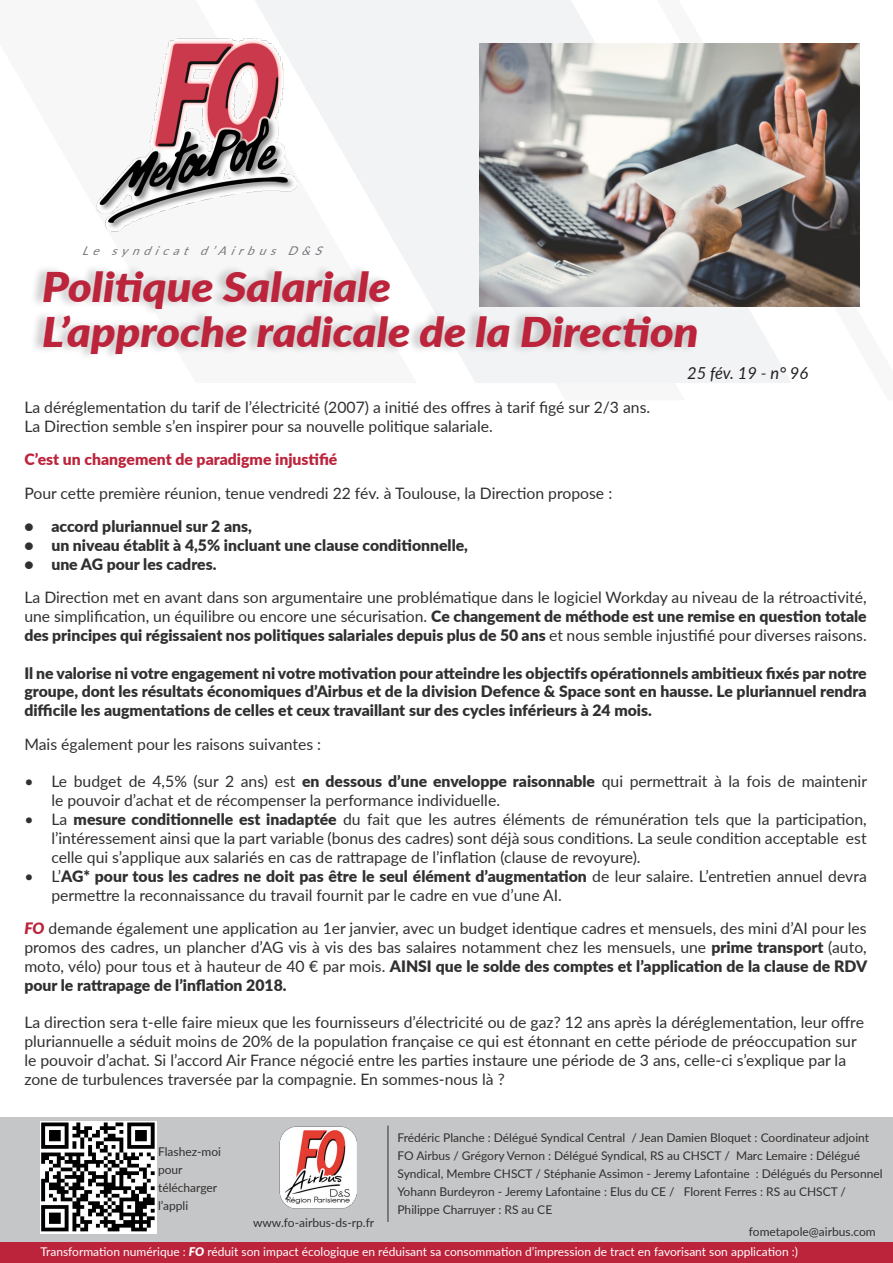
<style>
.page{position:relative;width:893px;height:1263px;background:#fff}
.page>*{position:absolute;margin:0;border:0;box-sizing:border-box;transform-origin:0 0}
.t1{font:italic 900 40.95px "Lato";color:#bc243c;scale:1.1 1}
.t2{font:italic 16.5px "Lato";color:#231f20}
.t3{font:15.75px/18.9px "Lato";color:#312f30;text-align:justify}
.t4{font:900 15.75px/18.9px "Lato";color:#312f30;text-align:justify}
.t5{font:900 15.75px "Lato";color:#bc243c}
.t6{font:12px/18px "Lato";color:#312f30}
.t7{font:12px "Lato";color:#fff}
.t8{font:italic 12px "Lato";color:#76787b}
.s1{font-weight:900}
.s2{font-weight:900;font-style:italic;color:#bc243c}
.s3{font-weight:900;font-style:italic}
</style>
<div class="page">
<svg style="left:417px;top:0;width:375px;height:383px;fill:#f2f3f4"></svg>
<svg style="left:255px;top:0;width:162px;height:263px;fill:#f2f3f4"></svg>
<div style="left:29px;top:263px;width:669px;height:99px;background:#231f20;opacity:.25"></div>
<img style="left:96px;top:38px;width:202px;height:194px">
<div style="left:0;top:1117px;width:893px;height:126px;background:#c5c6c7"></div>
<img style="left:41px;top:1122px;width:116px;height:112px">
<div style="left:0;top:1243px;width:893px;height:20px;background:#bc243c"></div>
<hr style="left:388px;top:1125px;width:1px;height:97px;background:#312f30">
<img style="left:280px;top:1126px;width:77px;height:83px">
<img style="left:480px;top:44px;width:380px;height:262px">
<p class="t8" style="left:82px;top:242px;width:247px">Le syndicat d’Airbus D&amp;S</p>
<p class="t1" style="left:42px;top:256px;width:319px">Politique Salariale</p>
<p class="t1" style="left:42px;top:301px;width:598px">L’approche radicale de la Direction</p>
<p class="t2" style="left:687px;top:361px;width:123px">25 fév. 19 - n° 96</p>
<p class="t3" style="left:24px;top:397px;width:627px">La déréglementation du tarif de l’électricité (2007) a initié des offres à tarif figé sur 2/3 ans.</p>
<p class="t3" style="left:24px;top:416px;width:470px">La Direction semble s’en inspirer pour sa nouvelle politique salariale.</p>
<p class="t5" style="left:24px;top:448px;width:315px">C’est un changement de paradigme injustifié</p>
<p class="t3" style="left:24px;top:483px;width:589px">Pour cette première réunion, tenue vendredi 22 fév. à Toulouse, la Direction propose :</p>
<p class="t4" style="left:24px;top:516px;width:229px">• accord pluriannuel sur 2 ans,</p>
<p class="t4" style="left:24px;top:535px;width:445px">• un niveau établit à 4,5% incluant une clause conditionnelle,</p>
<p class="t4" style="left:24px;top:554px;width:194px">• une AG pour les cadres.</p>
<p class="t3" style="left:24px;top:587px;width:844px">La Direction met en avant dans son argumentaire une problématique dans le logiciel Workday au niveau de la rétroactivité, une simplification, un équilibre ou encore une sécurisation. <span class="s1">Ce changement de méthode est une remise en question totale des principes qui régissaient nos politiques salariales depuis plus de 50 ans</span> et nous semble injustifié pour diverses raisons.</p>
<p class="t4" style="left:24px;top:663px;width:844px">Il ne valorise ni votre engagement ni votre motivation pour atteindre les objectifs opérationnels ambitieux fixés par notre groupe, dont les résultats économiques d’Airbus et de la division Defence &amp; Space sont en hausse. Le pluriannuel rendra difficile les augmentations de celles et ceux travaillant sur des cycles inférieurs à 24 mois.</p>
<p class="t3" style="left:24px;top:734px;width:298px">Mais également pour les raisons suivantes :</p>
<p class="t3" style="left:51px;top:772px;width:817px;text-indent:-27px">• Le budget de 4,5% (sur 2 ans) est <span class="s1">en dessous d’une enveloppe raisonnable</span> qui permettrait à la fois de maintenir le pouvoir d’achat et de récompenser la performance individuelle.</p>
<p class="t3" style="left:51px;top:809px;width:817px;text-indent:-27px">• La <span class="s1">mesure conditionnelle est inadaptée</span> du fait que les autres éléments de rémunération tels que la participation, l’intéressement ainsi que la part variable (bonus des cadres) sont déjà sous conditions. La seule condition acceptable est celle qui s’applique aux salariés en cas de rattrapage de l’inflation (clause de revoyure).</p>
<p class="t3" style="left:51px;top:866px;width:817px;text-indent:-27px">• L’<span class="s1">AG* pour tous les cadres ne doit pas être le seul élément d’augmentation</span> de leur salaire. L’entretien annuel devra permettre la reconnaissance du travail fournit par le cadre en vue d’une AI.</p>
<p class="t3" style="left:24px;top:918px;width:844px"><span class="s2">FO</span> demande également une application au 1er janvier, avec un budget identique cadres et mensuels, des mini d’AI pour les promos des cadres, un plancher d’AG vis à vis des bas salaires notamment chez les mensuels, une <span class="s1">prime transport</span> (auto, moto, vélo) pour tous et à hauteur de 40 € par mois. <span class="s1">AINSI que le solde des comptes et l’application de la clause de RDV pour le rattrapage de l’inflation 2018.</span></p>
<p class="t3" style="left:24px;top:1012px;width:841px;text-align:left">La direction sera t-elle faire mieux que les fournisseurs d’électricité ou de gaz? 12 ans après la déréglementation, leur offre pluriannuelle a séduit moins de 20% de la population française ce qui est étonnant en cette période de préoccupation sur le pouvoir d’achat. Si l’accord Air France négocié entre les parties instaure une période de 3 ans, celle-ci s’explique par la zone de turbulences traversée par la compagnie. En sommes-nous là ?</p>
<p class="t6" style="left:397px;top:1127px;width:487px">Frédéric Planche : Délégué Syndical Central / Jean Damien Bloquet : Coordinateur adjoint FO Airbus / Grégory Vernon : Délégué Syndical, RS au CHSCT / Marc Lemaire : Délégué Syndical, Membre CHSCT / Stéphanie Assimon - Jeremy Lafontaine : Délégués du Personnel Yohann Burdeyron - Jeremy Lafontaine : Elus du CE / Florent Ferres : RS au CHSCT / Philippe Charruyer : RS au CE</p>
<p class="t7" style="left:40px;top:1243px;width:759px">Transformation numérique : <span class="s3">FO</span> réduit son impact écologique en réduisant sa consommation d’impression de tract en favorisant son application :)</p>
<p class="t6" style="left:158px;top:1142px;width:65px">Flashez-moi</p>
<p class="t6" style="left:158px;top:1160px;width:61px">pour télécharger l’appli</p>
<p class="t6" style="left:253px;top:1213px;width:123px">www.fo-airbus-ds-rp.fr</p>
<p class="t6" style="left:749px;top:1222px;width:128px">fometapole@airbus.com</p>
</div>
